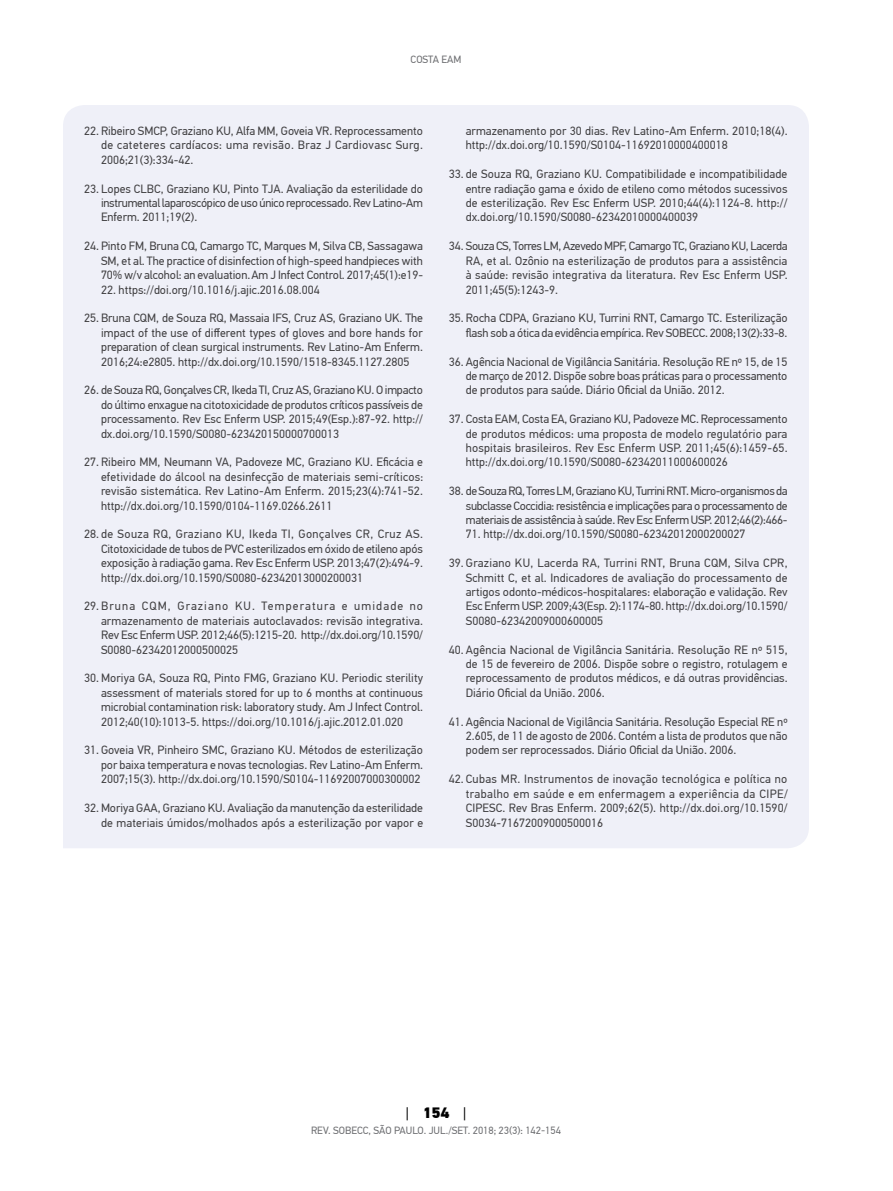
<style>
.page{position:relative;width:893px;height:1191px;background:#fff}
.page>*{position:absolute;margin:0;border:0;box-sizing:border-box;transform-origin:0 0}
.t1{font:900 15px "PF Din Text Pro";color:#000}
.t2{font:12px/14.4px "PF Din Text Pro";color:#414042;text-align:justify}
.t3{font:10.5px "PF Din Text Pro";color:#6d6e71}
.s1{font-weight:400}
</style>
<div class="page">
<div style="left:63px;top:105px;width:746px;height:743px;background:#eff0f8"></div>
<p class="t3" style="left:411px;top:53px;width:52px">Costa EAM</p>
<p class="t2" style="left:101px;top:124px;width:324px;text-indent:-17px">22. Ribeiro SMCP, Graziano KU, Alfa MM, Goveia VR. Reprocessamento de cateteres cardíacos: uma revisão. Braz J Cardiovasc Surg.<br>2006;21(3):334-42.</p>
<p class="t2" style="left:101px;top:181px;width:324px;text-indent:-17px">23. Lopes CLBC, Graziano KU, Pinto TJA. Avaliação da esterilidade do instrumental laparoscópico de uso único reprocessado. Rev Latino-Am Enferm. 2011;19(2).</p>
<p class="t2" style="left:101px;top:239px;width:324px;text-indent:-17px">24. Pinto FM, Bruna CQ, Camargo TC, Marques M, Silva CB, Sassagawa SM, et al. The practice of disinfection of high-speed handpieces with 70% w/v alcohol: an evaluation.Am J Infect Control. 2017;45(1):e19-</p>
<p class="t2" style="left:101px;top:282px;width:220px">22. https://doi.org/10.1016/j.ajic.2016.08.004</p>
<p class="t2" style="left:101px;top:311px;width:324px;text-indent:-17px">25. Bruna CQM, de Souza RQ, Massaia IFS, Cruz AS, Graziano UK. The impact of the use of different types of gloves and bore hands for preparation of clean surgical instruments. Rev Latino-Am Enferm.<br>2016;24:e2805. http://dx.doi.org/10.1590/1518-8345.1127.2805</p>
<p class="t2" style="left:101px;top:383px;width:323px;text-indent:-17px">26. de Souza RQ, Gonçalves CR, Ikeda TI, Cruz AS, Graziano KU. O impacto do último enxague na citotoxicidade de produtos críticos passíveis de processamento. Rev Esc Enferm USP. 2015;49(Esp.):87-92. http:// dx.doi.org/10.1590/S0080-623420150000700013</p>
<p class="t2" style="left:101px;top:455px;width:324px;text-indent:-17px">27. Ribeiro MM, Neumann VA, Padoveze MC, Graziano KU. Eficácia e efetividade do álcool na desinfecção de materiais semi-críticos: revisão sistemática. Rev Latino-Am Enferm. 2015;23(4):741-52. http://dx.doi.org/10.1590/0104-1169.0266.2611</p>
<p class="t2" style="left:101px;top:527px;width:324px;text-indent:-17px">28. de Souza RQ, Graziano KU, Ikeda TI, Gonçalves CR, Cruz AS.<br>Citotoxicidade de tubos de PVC esterilizados em óxido de etileno após exposição à radiação gama. Rev Esc Enferm USP. 2013;47(2):494-9. http://dx.doi.org/10.1590/S0080-62342013000200031</p>
<p class="t2" style="left:101px;top:599px;width:324px;text-indent:-17px">29.Bruna CQM, Graziano KU. Temperatura e umidade no armazenamento de materiais autoclavados: revisão integrativa.<br>Rev Esc Enferm USP. 2012;46(5):1215-20. http://dx.doi.org/10.1590/ S0080-62342012000500025</p>
<p class="t2" style="left:101px;top:671px;width:324px;text-indent:-17px">30. Moriya GA, Souza RQ, Pinto FMG, Graziano KU. Periodic sterility assessment of materials stored for up to 6 months at continuous microbial contamination risk: laboratory study. Am J Infect Control.<br>2012;40(10):1013-5. https://doi.org/10.1016/j.ajic.2012.01.020</p>
<p class="t2" style="left:101px;top:743px;width:323px;text-indent:-17px">31. Goveia VR, Pinheiro SMC, Graziano KU. Métodos de esterilização por baixa temperatura e novas tecnologias. Rev Latino-Am Enferm.<br>2007;15(3). http://dx.doi.org/10.1590/S0104-11692007000300002</p>
<p class="t2" style="left:84px;top:801px;width:341px;text-align:right">32. Moriya GAA, Graziano KU. Avaliação da manutenção da esterilidade de materiais úmidos/molhados após a esterilização por vapor e</p>
<p class="t2" style="left:466px;top:124px;width:323px">armazenamento por 30 dias. Rev Latino-Am Enferm. 2010;18(4). http://dx.doi.org/10.1590/S0104-11692010000400018</p>
<p class="t2" style="left:466px;top:167px;width:323px;text-indent:-17px">33. de Souza RQ, Graziano KU. Compatibilidade e incompatibilidade entre radiação gama e óxido de etileno como métodos sucessivos de esterilização. Rev Esc Enferm USP. 2010;44(4):1124-8. http:// dx.doi.org/10.1590/S0080-62342010000400039</p>
<p class="t2" style="left:466px;top:239px;width:323px;text-indent:-17px">34. Souza CS, Torres LM, Azevedo MPF, Camargo TC, Graziano KU, Lacerda RA, et al. Ozônio na esterilização de produtos para a assistência à saúde: revisão integrativa da literatura. Rev Esc Enferm USP.<br>2011;45(5):1243-9.</p>
<p class="t2" style="left:449px;top:311px;width:340px;text-align:right">35. Rocha CDPA, Graziano KU, Turrini RNT, Camargo TC. Esterilização flash sob a ótica da evidência empírica. Rev SOBECC. 2008;13(2):33-8.</p>
<p class="t2" style="left:466px;top:354px;width:323px;text-indent:-17px">36. Agência Nacional de Vigilância Sanitária. Resolução RE nº 15, de 15 de março de 2012. Dispõe sobre boas práticas para o processamento de produtos para saúde. Diário Oficial da União. 2012.</p>
<p class="t2" style="left:466px;top:412px;width:323px;text-indent:-17px">37. Costa EAM, Costa EA, Graziano KU, Padoveze MC. Reprocessamento de produtos médicos: uma proposta de modelo regulatório para hospitais brasileiros. Rev Esc Enferm USP. 2011;45(6):1459-65. http://dx.doi.org/10.1590/S0080-62342011000600026</p>
<p class="t2" style="left:466px;top:484px;width:323px;text-indent:-17px">38. de Souza RQ, Torres LM, Graziano KU, Turrini RNT. Micro-organismos da subclasse Coccidia: resistência e implicações para o processamento de materiais de assistência à saúde. Rev Esc Enferm USP. 2012;46(2):466-</p>
<p class="t2" style="left:466px;top:527px;width:281px">71. http://dx.doi.org/10.1590/S0080-62342012000200027</p>
<p class="t2" style="left:466px;top:556px;width:323px;text-indent:-17px">39. Graziano KU, Lacerda RA, Turrini RNT, Bruna CQM, Silva CPR, Schmitt C, et al. Indicadores de avaliação do processamento de artigos odonto-médicos-hospitalares: elaboração e validação. Rev Esc Enferm USP. 2009;43(Esp. 2):1174-80. http://dx.doi.org/10.1590/ S0080-62342009000600005</p>
<p class="t2" style="left:466px;top:642px;width:323px;text-indent:-17px">40. Agência Nacional de Vigilância Sanitária. Resolução RE nº 515, de 15 de fevereiro de 2006. Dispõe sobre o registro, rotulagem e reprocessamento de produtos médicos, e dá outras providências.<br>Diário Oficial da União. 2006.</p>
<p class="t2" style="left:466px;top:714px;width:323px;text-indent:-17px">41. Agência Nacional de Vigilância Sanitária. Resolução Especial RE nº 2.605, de 11 de agosto de 2006. Contém a lista de produtos que não podem ser reprocessados. Diário Oficial da União. 2006.</p>
<p class="t2" style="left:466px;top:772px;width:323px;text-indent:-17px">42. Cubas MR. Instrumentos de inovação tecnológica e política no trabalho em saúde e em enfermagem a experiência da CIPE/ CIPESC. Rev Bras Enferm. 2009;62(5). http://dx.doi.org/10.1590/ S0034-71672009000500016</p>
<p class="t1" style="left:406px;top:1102px;width:62px"><span class="s1">|</span> 154 <span class="s1">|</span></p>
<p class="t3" style="left:311px;top:1124px;width:251px">Rev. SOBECC, São Paulo. JUL./SET. 2018; 23(3): 142-154</p>
</div>
